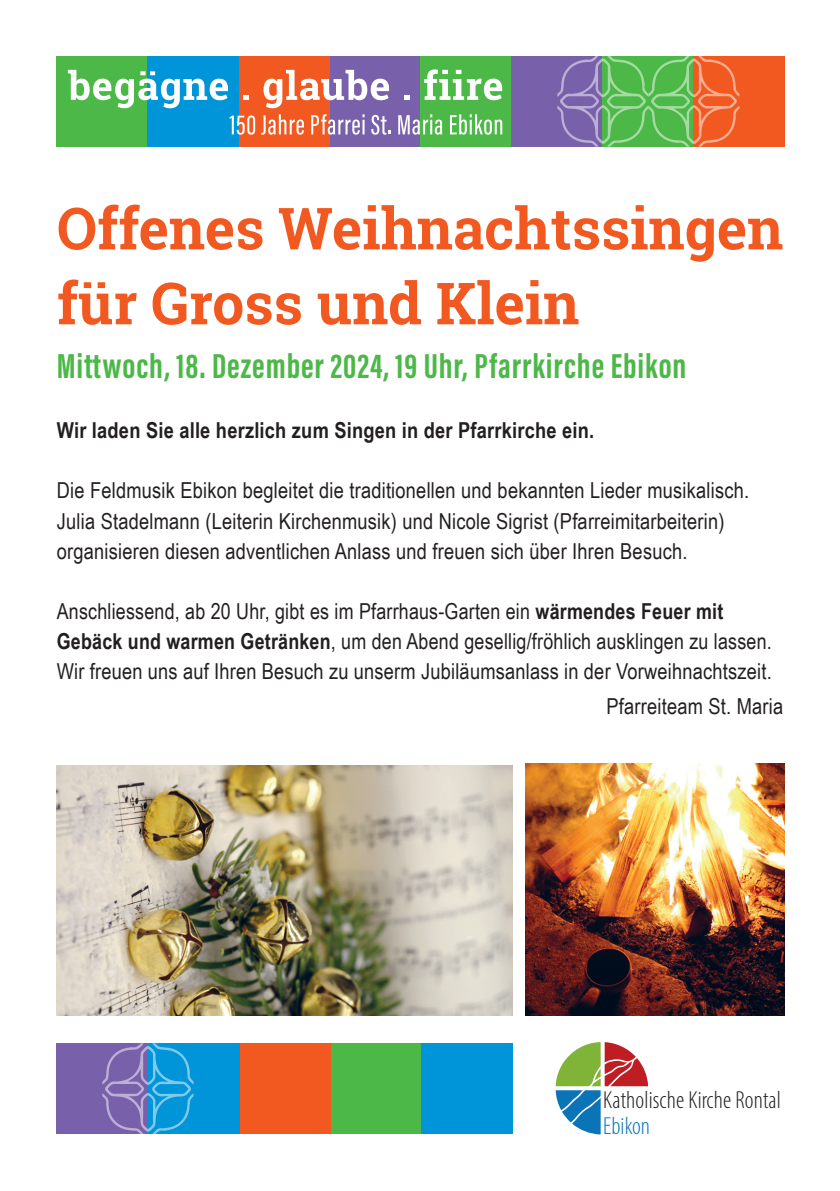
<style>
.page{position:relative;width:840px;height:1191px;background:#fff}
.page>*{position:absolute;margin:0;border:0;box-sizing:border-box;transform-origin:0 0}
.t1{font:700 58px "Roboto Slab";color:#f15921}
.t2{font:700 35.6px "Acumin Pro Extra Cond";letter-spacing:.025em;color:#4cb848}
.t3{font:300 condensed 24.6px/26.6px "Myriad Pro";letter-spacing:.005em;color:#231f20}
.Einstieg{font:22px/30px "Arial Narrow";letter-spacing:.01em;color:#231f20}
.Einstieg-2{font:700 22px "Arial Narrow";letter-spacing:.01em;color:#231f20}
.s1{font-weight:700}
.s2{color:#0a74b6}
</style>
<div class="page">
<svg style="left:555px;top:1042px;width:92px;height:92px"></svg>
<div style="left:329px;top:56px;width:91px;height:90px;background:#7960aa"></div>
<div style="left:420px;top:56px;width:91px;height:90px;background:#4cb848"></div>
<div style="left:57px;top:56px;width:91px;height:90px;background:#4cb848"></div>
<div style="left:239px;top:56px;width:90px;height:90px;background:#f15921"></div>
<div style="left:148px;top:56px;width:91px;height:90px;background:#0095d9"></div>
<svg style="left:68px;top:70px;width:160px;height:38px"></svg>
<svg style="left:243px;top:95px;width:5px;height:5px"></svg>
<svg style="left:263px;top:70px;width:126px;height:38px"></svg>
<svg style="left:404px;top:95px;width:5px;height:5px"></svg>
<svg style="left:424px;top:69px;width:78px;height:31px"></svg>
<svg style="left:229px;top:115px;width:26px;height:20px"></svg>
<svg style="left:261px;top:114px;width:43px;height:21px"></svg>
<svg style="left:311px;top:114px;width:53px;height:21px"></svg>
<svg style="left:371px;top:115px;width:20px;height:20px"></svg>
<svg style="left:398px;top:114px;width:44px;height:21px"></svg>
<svg style="left:450px;top:114px;width:52px;height:21px"></svg>
<div style="left:511px;top:56px;width:91px;height:90px;background:#7960aa"></div>
<div style="left:693px;top:56px;width:91px;height:90px;background:#f15921"></div>
<svg style="left:557px;top:56px;width:182px;height:90px"></svg>
<div style="left:330px;top:1043px;width:91px;height:91px;background:#4cb848"></div>
<div style="left:421px;top:1043px;width:91px;height:91px;background:#0095d9"></div>
<div style="left:57px;top:1043px;width:91px;height:91px;background:#7960aa"></div>
<div style="left:239px;top:1043px;width:91px;height:91px;background:#f15921"></div>
<div style="left:148px;top:1043px;width:91px;height:91px;background:#0095d9"></div>
<svg style="left:102px;top:1043px;width:91px;height:91px"></svg>
<img style="left:525px;top:763px;width:258px;height:252px">
<img style="left:57px;top:765px;width:455px;height:250px">
<p class="t1" style="left:57px;top:188px;width:727px">Offenes Weihnachtssingen</p>
<p class="t1" style="left:57px;top:263px;width:524px">für Gross und Klein</p>
<p class="t2" style="left:57px;top:344px;width:630px">Mittwoch, 18. Dezember 2024, 19 Uhr, Pfarrkirche Ebikon</p>
<p class="Einstieg-2" style="left:57px;top:414px;width:538px">Wir laden Sie alle herzlich zum Singen in der Pfarrkirche ein.</p>
<p class="Einstieg" style="left:57px;top:475px;width:693px">Die Feldmusik Ebikon begleitet die traditionellen und bekannten Lieder musikalisch.</p>
<p class="Einstieg" style="left:57px;top:505px;width:669px">Julia Stadelmann (Leiterin Kirchenmusik) und Nicole Sigrist (Pfarreimitarbeiterin)</p>
<p class="Einstieg" style="left:57px;top:535px;width:632px">organisieren diesen adventlichen Anlass und freuen sich über Ihren Besuch.</p>
<p class="Einstieg" style="left:57px;top:595px;width:716px">Anschliessend, ab 20 Uhr, gibt es im Pfarrhaus-Garten ein <span class="s1">wärmendes Feuer mit<br>Gebäck und warmen Getränken</span>, um den Abend gesellig/fröhlich ausklingen zu lassen.</p>
<p class="Einstieg" style="left:57px;top:655px;width:716px">Wir freuen uns auf Ihren Besuch zu unserm Jubiläumsanlass in der Vorweihnachtszeit.</p>
<p class="Einstieg" style="left:606px;top:690px;width:178px">Pfarreiteam St. Maria</p>
<p class="t3" style="left:602px;top:1086px;width:179px">Katholische Kirche Rontal<br><span class="s2">Ebikon</span></p>
</div>
